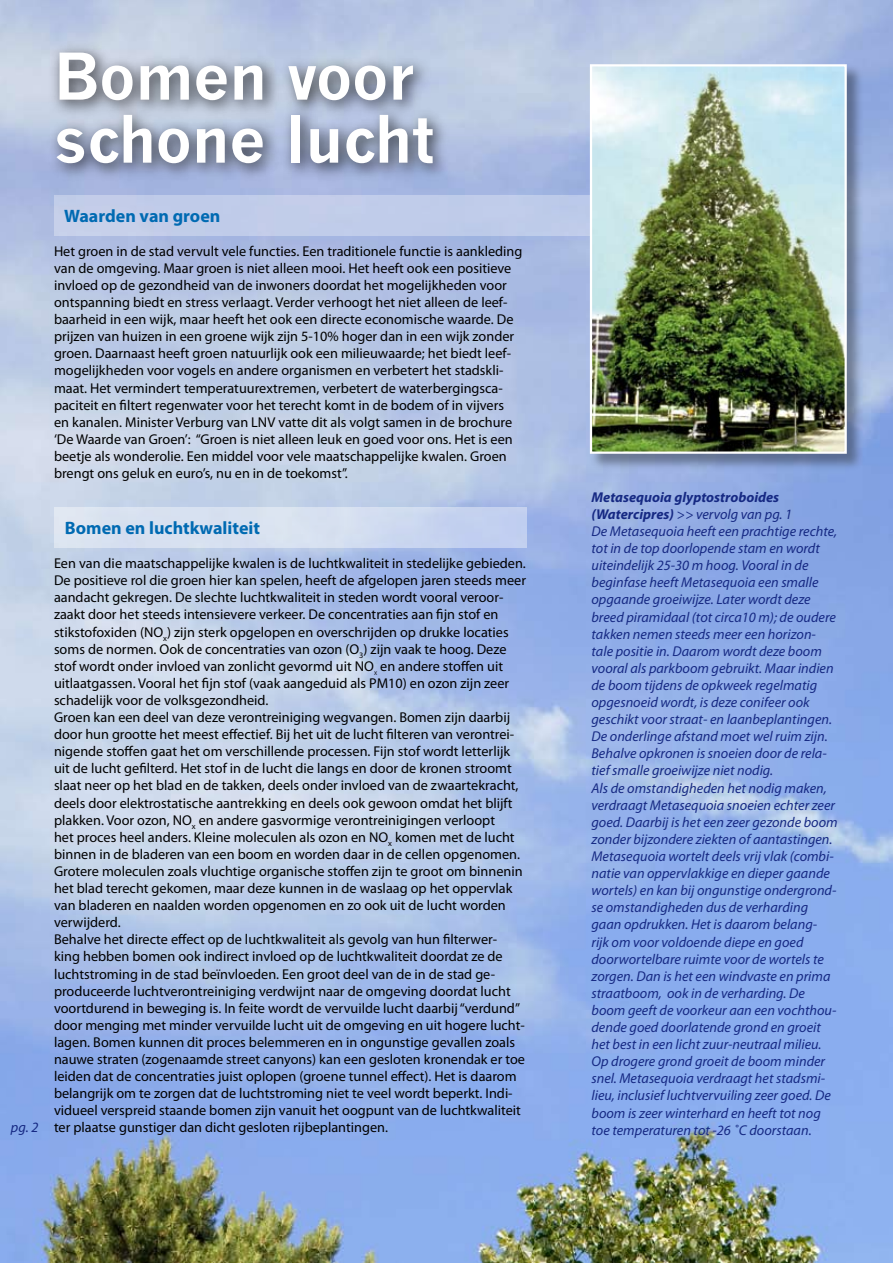
<style>
.page{position:relative;width:893px;height:1263px;background:#fff}
.page>*{position:absolute;margin:0;border:0;box-sizing:border-box;transform-origin:0 0}
.t1{font:700 63px/63px "News Gothic";color:#fff}
.t2{font:700 18px "Myriad Pro";color:#006ab2}
.t3{font:14.25px/17.1px "Myriad Pro";color:#000}
.t4{font:italic 14.25px/17.1px "Myriad Pro";color:#162983}
.t5{font:5.55px "Myriad Pro";color:#000}
.s1{font-style:italic;color:#162983}
.s2{font-weight:700}
</style>
<div class="page">
<img style="left:0;top:0;width:893px;height:1263px">
<div style="left:46px;top:40px;width:406px;height:144px;background:#000;opacity:.75"></div>
<div style="left:54px;top:195px;width:592px;height:41px;background:#c0ccea"></div>
<div style="left:54px;top:507px;width:472px;height:41px;background:linear-gradient(to right,#e0e8f1,#c5d2f0)"></div>
<div style="left:589px;top:64px;width:276px;height:408px;background:#000;opacity:.35"></div>
<img style="left:593px;top:67px;width:251px;height:384px">
<div style="left:590px;top:64px;width:257px;height:390px;border:2px solid #fff"></div>
<h1 class="t1" style="left:54px;top:44px;width:382px">Bomen voor schone lucht</h1>
<p class="t2" style="left:64px;top:204px;width:158px">Waarden van groen</p>
<p class="t3" style="left:54px;top:242px;width:470px">Het groen in de stad vervult vele functies. Een traditionele functie is aankleding van de omgeving. Maar groen is niet alleen mooi. Het heeft ook een positieve invloed op de gezondheid van de inwoners doordat het mogelijkheden voor ontspanning biedt en stress verlaagt. Verder verhoogt het niet alleen de leef&shy;baarheid in een wijk, maar heeft het ook een directe economische waarde. De prijzen van huizen in een groene wijk zijn 5-10% hoger dan in een wijk zonder groen. Daarnaast heeft groen natuurlijk ook een milieuwaarde; het biedt leef&shy;mogelijkheden voor vogels en andere organismen en verbetert het stadskli&shy;maat. Het vermindert temperatuurextremen, verbetert de waterbergingsca&shy;paciteit en filtert regenwater voor het terecht komt in de bodem of in vijvers en kanalen. Minister Verburg van LNV vatte dit als volgt samen in de brochure ‘De Waarde van Groen’: “Groen is niet alleen leuk en goed voor ons. Het is een beetje als wonderolie. Een middel voor vele maatschappelijke kwalen. Groen brengt ons geluk en euro’s, nu en in de toekomst”.</p>
<p class="t2" style="left:65px;top:516px;width:197px">Bomen en luchtkwaliteit</p>
<p class="t3" style="left:54px;top:554px;width:474px">Een van die maatschappelijke kwalen is de luchtkwaliteit in stedelijke gebieden.<br>De positieve rol die groen hier kan spelen, heeft de afgelopen jaren steeds meer aandacht gekregen. De slechte luchtkwaliteit in steden wordt vooral veroor&shy;zaakt door het steeds intensievere verkeer. De concentraties aan fijn stof en stikstofoxiden (NO<sub>x</sub>) zijn sterk opgelopen en overschrijden op drukke locaties soms de normen. Ook de concentraties van ozon (O<sub>3</sub>) zijn vaak te hoog. Deze stof wordt onder invloed van zonlicht gevormd uit NO en andere stoffen uit</p>
<p class="t5" style="left:374px;top:670px;width:5px">x</p>
<p class="t3" style="left:54px;top:674px;width:457px">uitlaatgassen. Vooral het fijn stof (vaak aangeduid als PM10) en ozon zijn zeer</p>
<p class="t3" style="left:54px;top:691px;width:216px">schadelijk voor de volksgezondheid.</p>
<p class="t3" style="left:54px;top:708px;width:458px">Groen kan een deel van deze verontreiniging wegvangen. Bomen zijn daarbij</p>
<p class="t3" style="left:54px;top:725px;width:462px">door hun grootte het meest effectief. Bij het uit de lucht filteren van verontrei-</p>
<p class="t3" style="left:54px;top:743px;width:458px">nigende stoffen gaat het om verschillende processen. Fijn stof wordt letterlijk</p>
<p class="t3" style="left:54px;top:760px;width:459px">uit de lucht gefilterd. Het stof in de lucht die langs en door de kronen stroomt</p>
<p class="t3" style="left:54px;top:777px;width:466px">slaat neer op het blad en de takken, deels onder invloed van de zwaartekracht,</p>
<p class="t3" style="left:54px;top:794px;width:460px">deels door elektrostatische aantrekking en deels ook gewoon omdat het blijft</p>
<p class="t3" style="left:54px;top:811px;width:443px">plakken. Voor ozon, NO<sub>x</sub> en andere gasvormige verontreinigingen verloopt</p>
<p class="t3" style="left:54px;top:828px;width:462px">het proces heel anders. Kleine moleculen als ozon en NO<sub>x</sub> komen met de lucht</p>
<p class="t3" style="left:54px;top:845px;width:468px">binnen in de bladeren van een boom en worden daar in de cellen opgenomen.</p>
<p class="t3" style="left:54px;top:862px;width:470px">Grotere moleculen zoals vluchtige organische stoffen zijn te groot om binnenin</p>
<p class="t3" style="left:54px;top:879px;width:460px">het blad terecht gekomen, maar deze kunnen in de waslaag op het oppervlak</p>
<p class="t3" style="left:54px;top:896px;width:453px">van bladeren en naalden worden opgenomen en zo ook uit de lucht worden</p>
<p class="t3" style="left:54px;top:914px;width:68px">verwijderd.</p>
<p class="t3" style="left:54px;top:931px;width:445px">Behalve het directe effect op de luchtkwaliteit als gevolg van hun filterwer-</p>
<p class="t3" style="left:54px;top:948px;width:450px">king hebben bomen ook indirect invloed op de luchtkwaliteit doordat ze de</p>
<p class="t3" style="left:54px;top:965px;width:443px">luchtstroming in de stad beïnvloeden. Een groot deel van de in de stad ge-</p>
<p class="t3" style="left:54px;top:982px;width:458px">produceerde luchtverontreiniging verdwijnt naar de omgeving doordat lucht</p>
<p class="t3" style="left:54px;top:999px;width:468px">voortdurend in beweging is. In feite wordt de vervuilde lucht daarbij “verdund”</p>
<p class="t3" style="left:54px;top:1016px;width:472px">door menging met minder vervuilde lucht uit de omgeving en uit hogere lucht-</p>
<p class="t3" style="left:54px;top:1033px;width:463px">lagen. Bomen kunnen dit proces belemmeren en in ongunstige gevallen zoals</p>
<p class="t3" style="left:54px;top:1050px;width:473px">nauwe straten (zogenaamde street canyons) kan een gesloten kronendak er toe</p>
<p class="t3" style="left:54px;top:1067px;width:464px">leiden dat de concentraties juist oplopen (groene tunnel effect). Het is daarom</p>
<p class="t3" style="left:54px;top:1085px;width:460px">belangrijk om te zorgen dat de luchtstroming niet te veel wordt beperkt. Indi-</p>
<p class="t3" style="left:54px;top:1102px;width:468px">vidueel verspreid staande bomen zijn vanuit het oogpunt van de luchtkwaliteit</p>
<p class="t3" style="left:11px;top:1119px;width:379px"><span class="s1">pg. 2</span> ter plaatse gunstiger dan dicht gesloten rijbeplantingen.</p>
<p class="t4" style="left:591px;top:488px;width:248px"><span class="s2">Metasequoia glyptostroboides (Watercipres)</span> &gt;&gt; vervolg van pg. 1<br>De Metasequoia heeft een prachtige rechte, tot in de top doorlopende stam en wordt uiteindelijk 25-30 m hoog. Vooral in de beginfase heeft Metasequoia een smalle opgaande groeiwijze. Later wordt deze breed piramidaal (tot circa10 m); de oudere takken nemen steeds meer een horizon&shy;tale positie in. Daarom wordt deze boom vooral als parkboom gebruikt. Maar indien de boom tijdens de opkweek regelmatig opgesnoeid wordt, is deze conifeer ook geschikt voor straat- en laanbeplantingen.<br>De onderlinge afstand moet wel ruim zijn.<br>Behalve opkronen is snoeien door de rela&shy;tief smalle groeiwijze niet nodig.<br>Als de omstandigheden het nodig maken, verdraagt Metasequoia snoeien echter zeer goed. Daarbij is het een zeer gezonde boom zonder bijzondere ziekten of aantastingen.<br>Metasequoia wortelt deels vrij vlak (combi&shy;natie van oppervlakkige en dieper gaande wortels) en kan bij ongunstige ondergrond&shy;se omstandigheden dus de verharding gaan opdrukken. Het is daarom belang&shy;rijk om voor voldoende diepe en goed doorwortelbare ruimte voor de wortels te zorgen. Dan is het een windvaste en prima straatboom, ook in de verharding. De boom geeft de voorkeur aan een vochthou&shy;dende goed doorlatende grond en groeit het best in een licht zuur-neutraal milieu.<br>Op drogere grond groeit de boom minder snel. Metasequoia verdraagt het stadsmi&shy;lieu, inclusief luchtvervuiling zeer goed. De boom is zeer winterhard en heeft tot nog toe temperaturen tot -26 ˚C doorstaan.</p>
</div>
